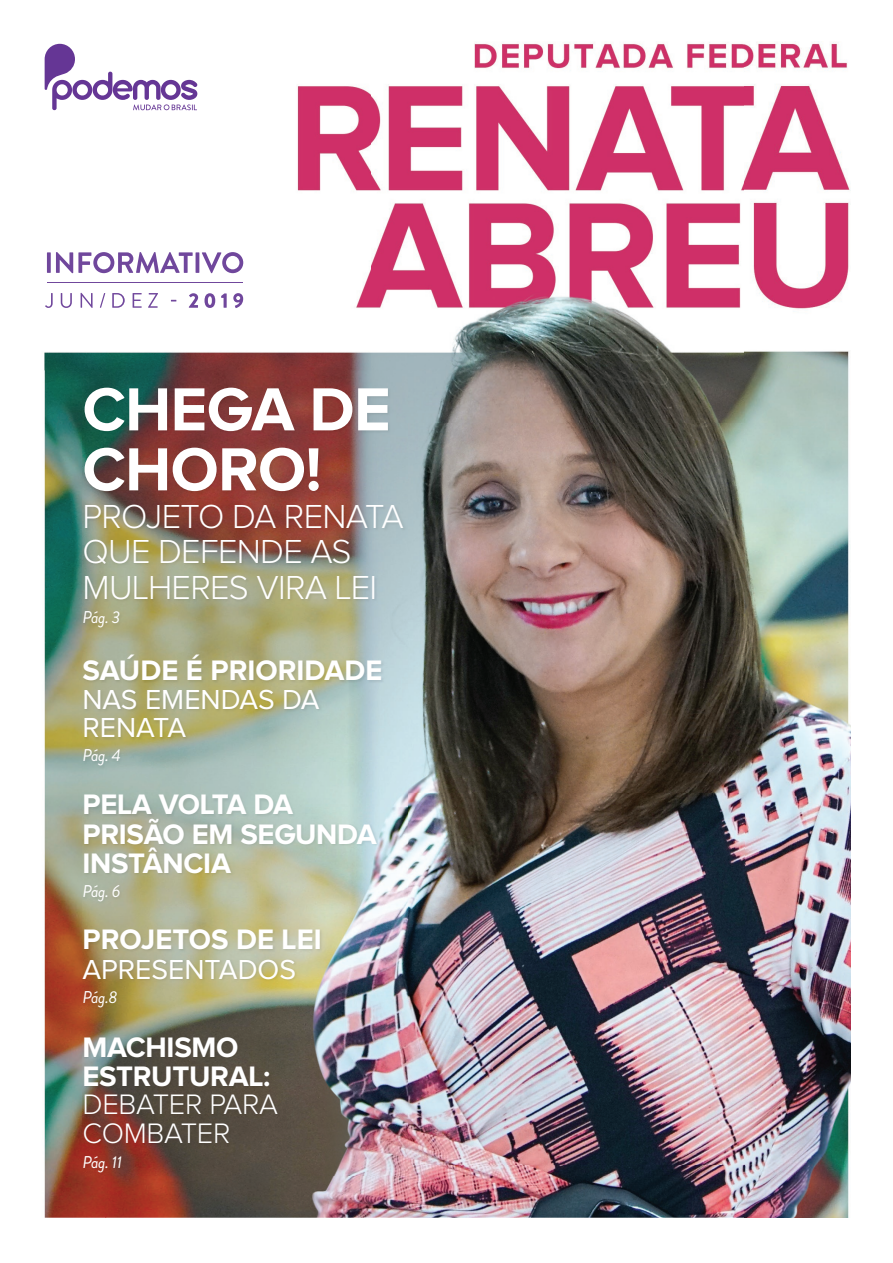
<style>
.page{position:relative;width:893px;height:1263px;background:#fff}
.page>*{position:absolute;margin:0;border:0;box-sizing:border-box;transform-origin:0 0}
.t1{font:700 63px/60px "Proxima Nova A";letter-spacing:-.01em;color:#fff}
.t2{font:300 34.5px/35.5px "Proxima Nova A";letter-spacing:-.02em;color:#fff}
.t3{font:700 29.25px/29.2px "Proxima Nova A";letter-spacing:-.01em;color:#fff}
.t4{font:300 29.25px/29.2px "Proxima Nova A";letter-spacing:-.01em;color:#fff}
.t5{font:28.5px/28.5px "Proxima Nova A";color:#fff}
.t6{font:italic 17.1px "Brandon Grotesque";letter-spacing:-.025em;color:#fff}
</style>
<div class="page">
<img style="left:44px;top:42px;width:700px;height:328px">
<img style="left:744px;top:42px;width:106px;height:1176px">
<img style="left:44px;top:370px;width:61px;height:848px">
<img style="left:105px;top:370px;width:640px;height:53px">
<img style="left:407px;top:423px;width:338px;height:742px">
<img style="left:105px;top:1165px;width:640px;height:53px">
<img style="left:47px;top:252px;width:196px;height:21px">
<img style="left:45px;top:293px;width:113px;height:15px">
<img style="left:189px;top:293px;width:54px;height:15px">
<img style="left:47px;top:282px;width:195px;height:1px">
<svg style="left:45px;top:44px;width:152px;height:66px"></svg>
<img style="left:82px;top:387px;width:325px;height:789px">
<h1 class="t1" style="left:82px;top:378px;width:310px">CHEGA DE<br>CHORO!</h1>
<p class="t2" style="left:82px;top:498px;width:323px">PROJETO DA RENATA<br>QUE DEFENDE AS<br>MULHERES VIRA LEI</p>
<p class="t6" style="left:82px;top:606px;width:39px">Pág. 3</p>
<p class="t3" style="left:82px;top:655px;width:302px">SAÚDE É PRIORIDADE</p>
<p class="t5" style="left:82px;top:684px;width:239px">NAS EMENDAS DA<br>RENATA</p>
<p class="t6" style="left:82px;top:744px;width:40px">Pág. 4</p>
<p class="t3" style="left:82px;top:789px;width:296px">PELA VOLTA DA<br>PRISÃO EM SEGUNDA<br>INSTÂNCIA</p>
<p class="t6" style="left:82px;top:879px;width:40px">Pág. 6</p>
<p class="t3" style="left:82px;top:924px;width:241px">PROJETOS DE LEI</p>
<p class="t5" style="left:82px;top:954px;width:215px">APRESENTADOS</p>
<p class="t6" style="left:82px;top:985px;width:37px">Pág.8</p>
<p class="t3" style="left:82px;top:1031px;width:189px">MACHISMO<br>ESTRUTURAL:</p>
<p class="t4" style="left:82px;top:1089px;width:197px">DEBATER PARA<br>COMBATER</p>
<p class="t6" style="left:82px;top:1150px;width:41px">Pág. 11</p>
</div>
